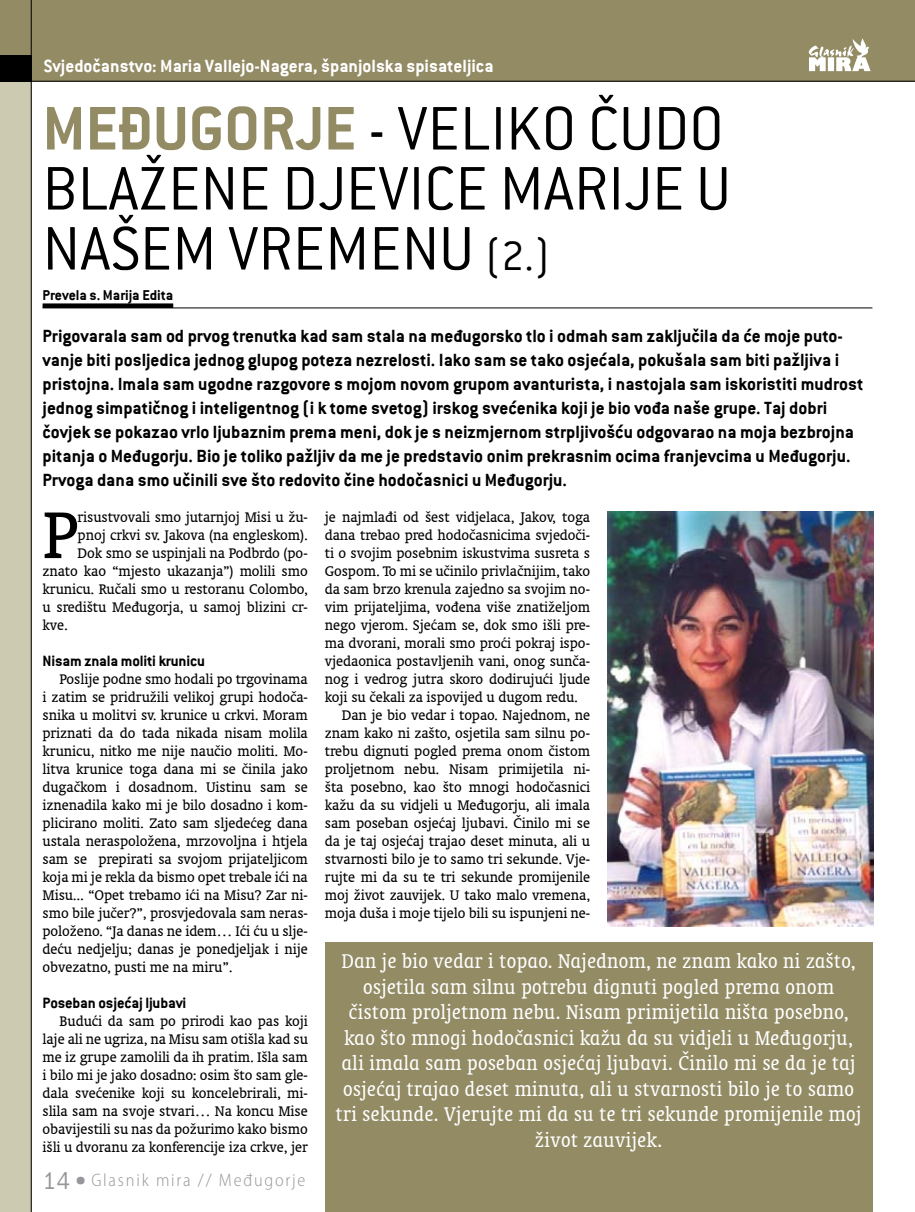
<style>
.page{position:relative;width:915px;height:1212px;background:#fff}
.page>*{position:absolute;margin:0;border:0;box-sizing:border-box;transform-origin:0 0}
.t1{font:75.15px "Oranda L2";color:#000}
.t2{font:300 67.5px/60px "Conduit ITC";color:#000;text-align:justify}
.t3{font:condensed 22.5px/25.5px "Oranda L2";letter-spacing:.02em;color:#fff;text-align:center}
.t4{font:700 19.5px/24px "Conduit ITC";color:#000}
.t5{font:700 19.5px "Conduit ITC";color:#fff}
.t6{font:300 semi-condensed 18px "Myriad Pro";letter-spacing:.1em;color:#97979b}
.t7{font:700 16.5px "Conduit ITC";letter-spacing:-.01em;color:#000}
.t8{font:15.75px/18px "Oranda L2";letter-spacing:-.005em;color:#000;text-align:justify}
.t9{font:700 15.75px "Conduit ITC";letter-spacing:-.005em;color:#000}
.s1{font-weight:700;color:#928b64}
.s2{font-size:45px}
.s3{font-family:"Conduit ITC";font-stretch:normal;font-size:27px}
</style>
<div class="page">
<div style="left:0;top:0;width:914px;height:81px;background:#928b64"></div>
<div style="left:0;top:77px;width:31px;height:1135px;background:#cccab1"></div>
<div style="left:0;top:55px;width:31px;height:26px;background:#000"></div>
<hr style="left:31px;top:81px;width:883px;height:1px;background:#000">
<hr style="left:31px;top:0;width:1px;height:1212px;background:#000">
<svg style="left:808px;top:38px;width:62px;height:33px"></svg>
<hr style="left:43px;top:308px;width:829px;height:1px;background:#000">
<div style="left:43px;top:303px;width:130px;height:5px;background:#000"></div>
<img style="left:607px;top:511px;width:266px;height:415px">
<div style="left:325px;top:943px;width:547px;height:269px;background:#928b64"></div>
<p class="t5" style="left:44px;top:55px;width:451px">Svjedočanstvo: Maria Vallejo-Nagera, španjolska spisateljica</p>
<h2 class="t2" style="left:43px;top:99px;width:689px"><span class="s1">MEĐUGORJE</span> - VELIKO ČUDO BLAŽENE DJEVICE MARIJE U NAŠEM VREMENU <span class="s2">(2.)</span></h2>
<p class="t9" style="left:43px;top:285px;width:132px">Prevela s. Marija Edita</p>
<p class="t4" style="left:43px;top:323px;width:822px">Prigovarala sam od prvog trenutka kad sam stala na međugorsko tlo i odmah sam zaključila da će moje puto&shy;vanje biti posljedica jednog glupog poteza nezrelosti. Iako sam se tako osjećala, pokušala sam biti pažljiva i pristojna. Imala sam ugodne razgovore s mojom novom grupom avanturista, i nastojala sam iskoristiti mudrost jednog simpatičnog i inteligentnog (i k tome svetog) irskog svećenika koji je bio vođa naše grupe. Taj dobri čovjek se pokazao vrlo ljubaznim prema meni, dok je s neizmjernom strpljivošću odgovarao na moja bezbrojna pitanja o Međugorju. Bio je toliko pažljiv da me je predstavio onim prekrasnim ocima franjevcima u Međugorju.<br>Prvoga dana smo učinili sve što redovito čine hodočasnici u Međugorju.</p>
<h1 class="t1" style="left:43px;top:489px;width:37px">P</h1>
<p class="t8" style="left:78px;top:508px;width:231px">risustvovali smo jutarnjoj Misi u žu-</p>
<p class="t8" style="left:78px;top:526px;width:231px">pnoj crkvi sv. Jakova (na engleskom).</p>
<p class="t8" style="left:78px;top:544px;width:231px">Dok smo se uspinjali na Podbrdo (po-</p>
<p class="t8" style="left:43px;top:562px;width:266px">znato kao “mjesto ukazanja”) molili smo</p>
<p class="t8" style="left:43px;top:580px;width:267px">krunicu. Ručali smo u restoranu Colombo,</p>
<p class="t8" style="left:43px;top:598px;width:267px">u središtu Međugorja, u samoj blizini cr-</p>
<p class="t8" style="left:43px;top:616px;width:27px">kve.</p>
<p class="t7" style="left:43px;top:651px;width:164px">Nisam znala moliti krunicu</p>
<p class="t8" style="left:43px;top:670px;width:267px;text-indent:17px">Poslije podne smo hodali po trgovinama i zatim se pridružili velikoj grupi hodoča&shy;snika u molitvi sv. krunice u crkvi. Moram priznati da do tada nikada nisam molila krunicu, nitko me nije naučio moliti. Mo&shy;litva krunice toga dana mi se činila jako dugačkom i dosadnom. Uistinu sam se iznenadila kako mi je bilo dosadno i kom&shy;plicirano moliti. Zato sam sljedećeg dana ustala neraspoložena, mrzovoljna i htjela sam se prepirati sa svojom prijateljicom koja mi je rekla da bismo opet trebale ići na Misu... “Opet trebamo ići na Misu? Zar ni&shy;smo bile jučer?”, prosvjedovala sam neras&shy;položeno. “Ja danas ne idem… Ići ću u slje&shy;deću nedjelju; danas je ponedjeljak i nije obvezatno, pusti me na miru”.</p>
<p class="t7" style="left:43px;top:993px;width:145px">Poseban osjećaj ljubavi</p>
<p class="t8" style="left:43px;top:1012px;width:267px;text-indent:17px">Budući da sam po prirodi kao pas koji laje ali ne ugriza, na Misu sam otišla kad su me iz grupe zamolili da ih pratim. Išla sam i bilo mi je jako dosadno: osim što sam gle&shy;dala svećenike koji su koncelebrirali, mi&shy;slila sam na svoje stvari… Na koncu Mise obavijestili su nas da požurimo kako bismo išli u dvoranu za konferencije iza crkve, jer</p>
<p class="t6" style="left:43px;top:1170px;width:264px"><span class="s3">14 •</span> Glasnik mira // Međugorje</p>
<p class="t8" style="left:325px;top:508px;width:267px">je najmlađi od šest vidjelaca, Jakov, toga</p>
<p class="t8" style="left:325px;top:526px;width:267px">dana trebao pred hodočasnicima svjedoči-</p>
<p class="t8" style="left:325px;top:544px;width:267px">ti o svojim posebnim iskustvima susreta s</p>
<p class="t8" style="left:325px;top:562px;width:267px">Gospom. To mi se učinilo privlačnijim, tako</p>
<p class="t8" style="left:325px;top:580px;width:267px">da sam brzo krenula zajedno sa svojim no-</p>
<p class="t8" style="left:325px;top:598px;width:267px">vim prijateljima, vođena više znatiželjom</p>
<p class="t8" style="left:325px;top:616px;width:267px">nego vjerom. Sjećam se, dok smo išli pre-</p>
<p class="t8" style="left:325px;top:634px;width:267px">ma dvorani, morali smo proći pokraj ispo-</p>
<p class="t8" style="left:325px;top:652px;width:267px">vjedaonica postavljenih vani, onog sunča-</p>
<p class="t8" style="left:325px;top:670px;width:267px">nog i vedrog jutra skoro dodirujući ljude</p>
<p class="t8" style="left:325px;top:688px;width:254px">koji su čekali za ispovijed u dugom redu.</p>
<p class="t8" style="left:342px;top:706px;width:250px">Dan je bio vedar i topao. Najednom, ne</p>
<p class="t8" style="left:325px;top:724px;width:267px">znam kako ni zašto, osjetila sam silnu po-</p>
<p class="t8" style="left:325px;top:742px;width:267px">trebu dignuti pogled prema onom čistom</p>
<p class="t8" style="left:325px;top:760px;width:267px">proljetnom nebu. Nisam primijetila ni-</p>
<p class="t8" style="left:325px;top:778px;width:267px">šta posebno, kao što mnogi hodočasnici</p>
<p class="t8" style="left:325px;top:796px;width:267px">kažu da su vidjeli u Međugorju, ali imala</p>
<p class="t8" style="left:325px;top:814px;width:267px">sam poseban osjećaj ljubavi. Činilo mi se</p>
<p class="t8" style="left:325px;top:832px;width:266px">da je taj osjećaj trajao deset minuta, ali u</p>
<p class="t8" style="left:325px;top:850px;width:267px">stvarnosti bilo je to samo tri sekunde. Vje-</p>
<p class="t8" style="left:325px;top:868px;width:267px">rujte mi da su te tri sekunde promijenile</p>
<p class="t8" style="left:325px;top:886px;width:267px">moj život zauvijek. U tako malo vremena,</p>
<p class="t8" style="left:325px;top:904px;width:267px">moja duša i moje tijelo bili su ispunjeni ne-</p>
<p class="t3" style="left:336px;top:948px;width:527px">Dan je bio vedar i topao. Najednom, ne znam kako ni zašto, osjetila sam silnu potrebu dignuti pogled prema onom čistom proljetnom nebu. Nisam primijetila ništa posebno, kao što mnogi hodočasnici kažu da su vidjeli u Međugorju, ali imala sam poseban osjećaj ljubavi. Činilo mi se da je taj osjećaj trajao deset minuta, ali u stvarnosti bilo je to samo tri sekunde. Vjerujte mi da su te tri sekunde promijenile moj život zauvijek.</p>
</div>
